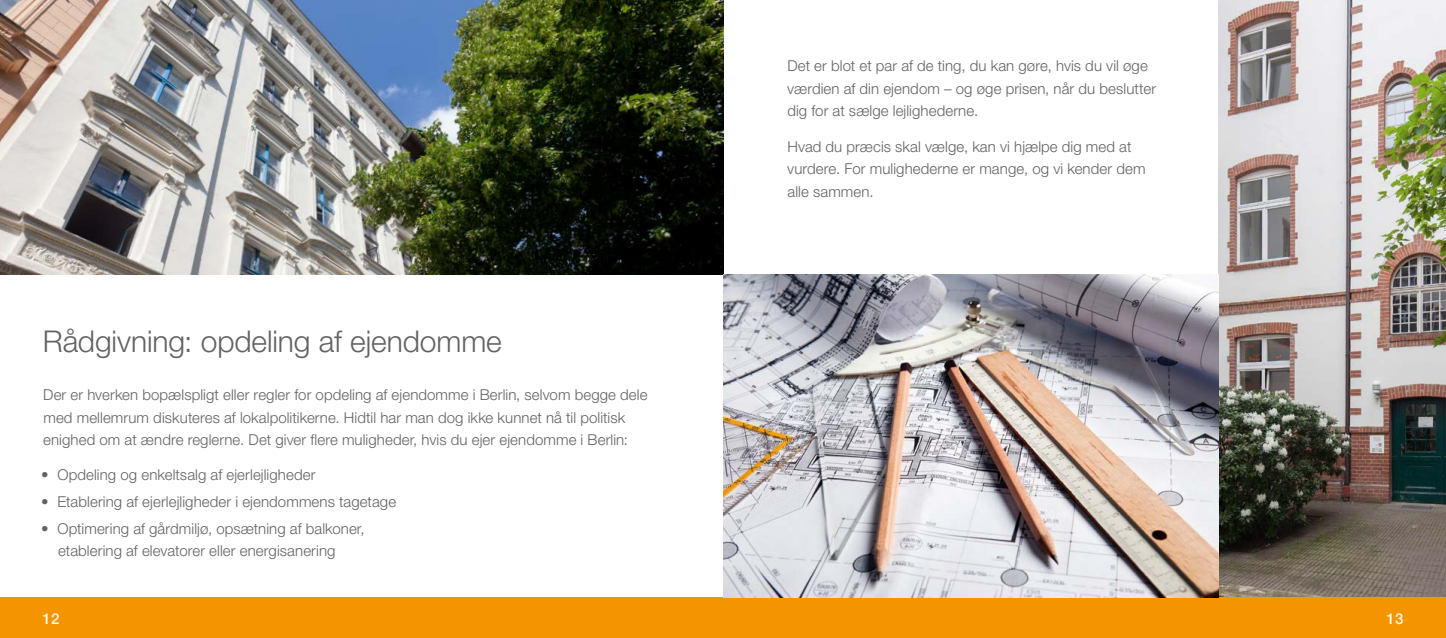
<style>
.page{position:relative;width:1446px;height:638px;background:#fff}
.page>*{position:absolute;margin:0;border:0;box-sizing:border-box;transform-origin:0 0}
.t1{font:300 30px "Helvetica Neue";letter-spacing:-.005em;color:#626261}
.t2{font:300 15px/22.5px "Helvetica Neue";letter-spacing:.005em;color:#626261}
.t3{font:500 15px "Helvetica Neue";color:#fff5e9}
</style>
<div class="page">
<img style="left:0;top:0;width:723px;height:275px">
<img style="left:1218px;top:0;width:228px;height:597px">
<div style="left:0;top:597px;width:1446px;height:41px;background:#f49500"></div>
<img style="left:723px;top:275px;width:495px;height:322px">
<h1 class="t1" style="left:43px;top:323px;width:460px">Rådgivning: opdeling af ejendomme</h1>
<p class="t2" style="left:43px;top:383px;width:606px">Der er hverken bopælspligt eller regler for opdeling af ejendomme i Berlin, selvom begge dele med mellemrum diskuteres af lokalpolitikerne. Hidtil har man dog ikke kunnet nå til politisk enighed om at ændre reglerne. Det giver flere muligheder, hvis du ejer ejendomme i Berlin:</p>
<p class="t2" style="left:41px;top:463px;width:276px">• Opdeling og enkeltsalg af ejerlejligheder</p>
<p class="t2" style="left:41px;top:490px;width:357px">• Etablering af ejerlejligheder i ejendommens tagetage</p>
<p class="t2" style="left:58px;top:517px;width:308px;text-indent:-17px">• Optimering af gårdmiljø, opsætning af balkoner, etablering af elevatorer eller energisanering</p>
<p class="t2" style="left:787px;top:54px;width:370px">Det er blot et par af de ting, du kan gøre, hvis du vil øge værdien af din ejendom – og øge prisen, når du beslutter dig for at sælge lejlighederne.</p>
<p class="t2" style="left:787px;top:135px;width:360px">Hvad du præcis skal vælge, kan vi hjælpe dig med at vurdere. For mulighederne er mange, og vi kender dem alle sammen.</p>
<p class="t3" style="left:43px;top:609px;width:18px">12</p>
<p class="t3" style="left:1386px;top:609px;width:18px">13</p>
</div>
